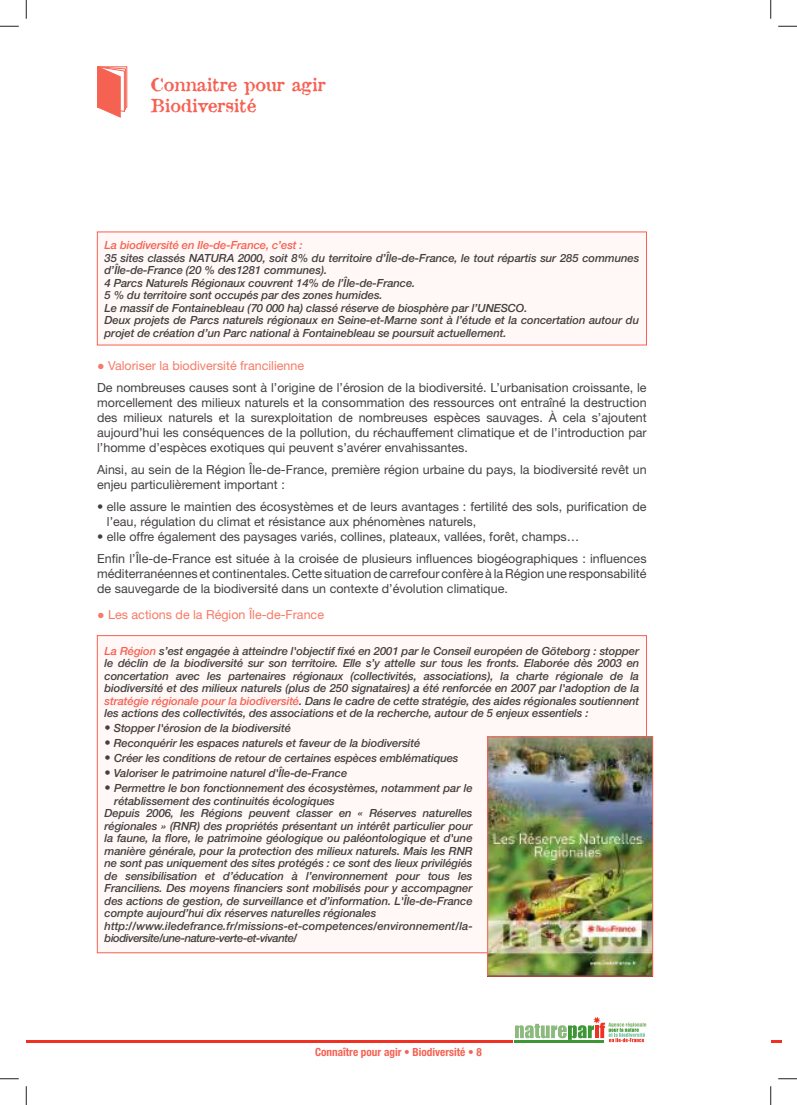
<style>
.page{position:relative;width:797px;height:1105px;background:#fff}
.page>*{position:absolute;margin:0;border:0;box-sizing:border-box;transform-origin:0 0}
.t1{font:17.5px/21px "Attic";color:#f66153}
.t2{font:12.5px/15px "Helvetica Neue";color:#444041}
.t3{font:12.5px "Helvetica Neue";color:#f77a66}
.t4{font:italic 500 11.25px/12.5px "Helvetica Neue";letter-spacing:-.01em;color:#444041}
.t5{font:italic 500 11.25px "Helvetica Neue";letter-spacing:-.04em;color:#444041}
.t6{font:italic 500 11.25px "Helvetica Neue";letter-spacing:-.01em;color:#f66153}
.t7{font:700 condensed 11.25px "Helvetica Neue LT Std";color:#f66153}
.s1{font-family:"Arial Narrow";color:#f77a66}
.s2{color:#f77a66}
.s3{font-family:"Arial Narrow"}
.s4{color:#f66153}
.s5{font-weight:400;font-style:normal;font-size:12.5px}
</style>
<div class="page">
<div style="left:97px;top:66px;width:30px;height:42px;border:1px solid #f66252"></div>
<svg style="left:97px;top:66px;width:29px;height:52px"></svg>
<svg style="left:515px;top:1017px;width:131px;height:25px"></svg>
<hr style="left:514px;top:1040px;width:90px;height:2px;background:#3e9735">
<hr style="left:27px;top:1040px;width:486px;height:2px;background:#f03023">
<svg style="left:771px;top:1040px;width:10px;height:2px"></svg>
<div style="left:97px;top:232px;width:549px;height:113px;background:#fff8f6"></div>
<div style="left:97px;top:636px;width:549px;height:317px;background:#fff8f6"></div>
<img style="left:489px;top:739px;width:162px;height:235px">
<div style="left:487px;top:737px;width:166px;height:239px;border:1px solid #f66153"></div>
<svg style="left:0;top:25px;width:19px;height:2px"></svg>
<svg style="left:778px;top:25px;width:19px;height:2px"></svg>
<svg style="left:0;top:1078px;width:19px;height:1px"></svg>
<svg style="left:778px;top:1078px;width:19px;height:1px"></svg>
<svg style="left:25px;top:0;width:2px;height:19px"></svg>
<svg style="left:25px;top:1086px;width:2px;height:19px"></svg>
<svg style="left:770px;top:0;width:1px;height:19px"></svg>
<svg style="left:770px;top:1086px;width:1px;height:19px"></svg>
<h1 class="t1" style="left:151px;top:74px;width:176px">Connaitre pour agir<br>Biodiversité</h1>
<p class="t6" style="left:105px;top:238px;width:200px">La biodiversité en Ile-de-France, c’est :</p>
<p class="t4" style="left:105px;top:251px;width:536px">35 sites classés NATURA 2000, soit 8% du territoire d’Île-de-France, le tout répartis sur 285 communes d’Île-de-France (20 % des1281 communes).<br>4 Parcs Naturels Régionaux couvrent 14% de l’Île-de-France.<br>5 % du territoire sont occupés par des zones humides.<br>Le massif de Fontainebleau (70 000 ha) classé réserve de biosphère par l’UNESCO.<br>Deux projets de Parcs naturels régionaux en Seine-et-Marne sont à l’étude et la concertation autour du projet de création d’un Parc national à Fontainebleau se poursuit actuellement.</p>
<p class="t2" style="left:97px;top:354px;width:551px;line-height:22.1px"><span class="s1">●</span> <span class="s2">Valoriser la biodiversité francilienne<br></span>De nombreuses causes sont à l’origine de l’érosion de la biodiversité. L’urbanisation croissante, le</p>
<p class="t2" style="left:97px;top:395px;width:551px;text-align:justify">morcellement des milieux naturels et la consommation des ressources ont entraîné la destruction des milieux naturels et la surexploitation de nombreuses espèces sauvages. À cela s’ajoutent aujourd’hui les conséquences de la pollution, du réchauffement climatique et de l’introduction par l’homme d’espèces exotiques qui peuvent s’avérer envahissantes.</p>
<p class="t2" style="left:97px;top:462px;width:551px">Ainsi, au sein de la Région Île-de-France, première région urbaine du pays, la biodiversité revêt un enjeu particulièrement important :</p>
<p class="t2" style="left:107px;top:499px;width:541px;text-indent:-10px">• elle assure le maintien des écosystèmes et de leurs avantages : fertilité des sols, purification de l’eau, régulation du climat et résistance aux phénomènes naturels,</p>
<p class="t2" style="left:97px;top:525px;width:551px;line-height:22.1px">• elle offre également des paysages variés, collines, plateaux, vallées, forêt, champs…<br>Enfin l’Île-de-France est située à la croisée de plusieurs influences biogéographiques : influences</p>
<p class="t2" style="left:97px;top:566px;width:551px">méditerranéennes et continentales. Cette situation de carrefour confère à la Région une responsabilité de sauvegarde de la biodiversité dans un contexte d’évolution climatique.</p>
<p class="t3" style="left:97px;top:607px;width:228px"><span class="s3">●</span> Les actions de la Région Île-de-France</p>
<p class="t4" style="left:105px;top:644px;width:536px;text-align:justify"><span class="s4">La Région</span> s’est engagée à atteindre l'objectif fixé en 2001 par le Conseil européen de Göteborg : stopper le déclin de la biodiversité sur son territoire. Elle s’y attelle sur tous les fronts. Elaborée dès 2003 en concertation avec les partenaires régionaux (collectivités, associations), la charte régionale de la biodiversité et des milieux naturels (plus de 250 signataires) a été renforcée en 2007 par l'adoption de la <span class="s4">stratégie régionale pour la biodiversité</span>. Dans le cadre de cette stratégie, des aides régionales soutiennent les actions des collectivités, des associations et de la recherche, autour de 5 enjeux essentiels :</p>
<p class="t4" style="left:105px;top:722px;width:188px"><span class="s5">•</span> Stopper l'érosion de la biodiversité</p>
<p class="t4" style="left:105px;top:737px;width:317px"><span class="s5">•</span> Reconquérir les espaces naturels et faveur de la biodiversité</p>
<p class="t4" style="left:105px;top:752px;width:355px"><span class="s5">•</span> Créer les conditions de retour de certaines espèces emblématiques</p>
<p class="t4" style="left:105px;top:767px;width:244px"><span class="s5">•</span> Valoriser le patrimoine naturel d'Île-de-France</p>
<p class="t4" style="left:105px;top:782px;width:369px"><span class="s5">•</span> Permettre le bon fonctionnement des écosystèmes, notamment par le</p>
<p class="t4" style="left:114px;top:794px;width:222px">rétablissement des continuités écologiques</p>
<p class="t4" style="left:105px;top:807px;width:369px">Depuis 2006, les Régions peuvent classer en « Réserves naturelles</p>
<p class="t4" style="left:105px;top:819px;width:369px">régionales » (RNR) des propriétés présentant un intérêt particulier pour</p>
<p class="t4" style="left:105px;top:832px;width:369px">la faune, la flore, le patrimoine géologique ou paléontologique et d'une</p>
<p class="t4" style="left:105px;top:844px;width:369px">manière générale, pour la protection des milieux naturels. Mais les RNR</p>
<p class="t4" style="left:105px;top:857px;width:369px">ne sont pas uniquement des sites protégés : ce sont des lieux privilégiés</p>
<p class="t4" style="left:105px;top:869px;width:369px">de sensibilisation et d’éducation à l’environnement pour tous les</p>
<p class="t4" style="left:105px;top:882px;width:369px">Franciliens. Des moyens financiers sont mobilisés pour y accompagner</p>
<p class="t4" style="left:105px;top:894px;width:369px">des actions de gestion, de surveillance et d’information. L'Île-de-France</p>
<p class="t4" style="left:105px;top:907px;width:273px">compte aujourd’hui dix réserves naturelles régionales</p>
<p class="t4" style="left:105px;top:919px;width:370px">http://www.iledefrance.fr/missions-et-competences/environnement/la-</p>
<p class="t5" style="left:105px;top:932px;width:194px">biodiversite/une-nature-verte-et-vivante/</p>
<p class="t7" style="left:315px;top:1045px;width:168px">Connaître pour agir • Biodiversité • 8</p>
</div>
